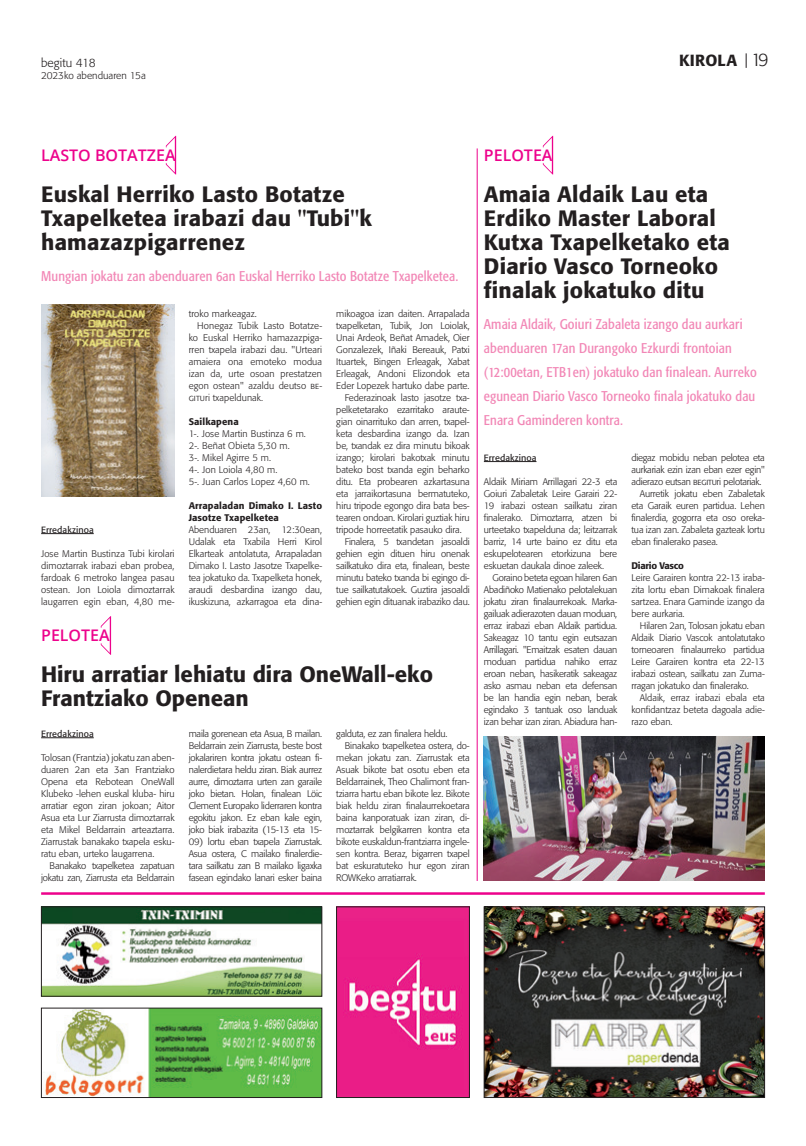
<style>
.page{position:relative;width:806px;height:1146px;background:#fff}
.page>*{position:absolute;margin:0;border:0;box-sizing:border-box;transform-origin:0 0}
.Titularra_16{font:500 22px/24px "Formata";letter-spacing:.01em;color:#231f20}
.Titularra_16-2{font:300 18px "Formata";color:#231f20}
.azpisaila_herriak_ki{font:600 16px "Open Sans";color:#ed028c}
.Titularra_16-3{font:500 16px "Formata";letter-spacing:.01em;color:#231f20}
.Testua{font:condensed 14px/24px "Formata";letter-spacing:.01em;color:#f287b6}
.t1{font:300 12px "Formata";color:#231f20}
.t2{font:300 10px "Formata";color:#231f20}
.Testua-2{font:300 9.5px/12px "Formata";letter-spacing:-.01em;color:#231f20;text-align:justify}
.Testua-3{font:300 9.5px "Formata";letter-spacing:.01em;color:#231f20}
.Testua-4{font:500 9.5px/12px "Formata";letter-spacing:.01em;color:#231f20}
.Testua-5{font:500 9.5px "Formata";letter-spacing:-.025em;color:#231f20}
.TItularra_18{font:9px "Formata";letter-spacing:.01em;color:#231f20}
.s1{font-family:"Formata Light SC";font-weight:400}
</style>
<div class="page">
<svg style="left:745px;top:53px;width:1px;height:15px"></svg>
<svg style="left:166px;top:136px;width:10px;height:38px"></svg>
<hr style="left:41px;top:533px;width:53px;height:1px;background:#231f20">
<img style="left:41px;top:304px;width:133px;height:192px">
<hr style="left:476px;top:148px;width:1px;height:732px;background:#ed028c">
<svg style="left:542px;top:136px;width:11px;height:38px"></svg>
<hr style="left:483px;top:461px;width:53px;height:1px;background:#231f20">
<img style="left:483px;top:736px;width:281px;height:144px">
<img style="left:485px;top:908px;width:277px;height:187px">
<div style="left:483px;top:906px;width:281px;height:191px;border:1px solid #231f20"></div>
<hr style="left:41px;top:892px;width:723px;height:2px;background:#ed028c">
<img style="left:338px;top:908px;width:129px;height:187px">
<img style="left:43px;top:908px;width:277px;height:86px">
<div style="left:41px;top:906px;width:281px;height:90px;border:1px solid #231f20"></div>
<img style="left:45px;top:1009px;width:275px;height:86px">
<svg style="left:101px;top:616px;width:10px;height:38px"></svg>
<hr style="left:41px;top:737px;width:53px;height:1px;background:#231f20">
<p class="t1" style="left:41px;top:56px;width:56px">begitu 418</p>
<p class="Titularra_16-3" style="left:678px;top:50px;width:59px">KIROLA</p>
<p class="Titularra_16-2" style="left:750px;top:49px;width:19px">19</p>
<p class="t2" style="left:41px;top:70px;width:106px">2023ko abenduaren 15a</p>
<p class="azpisaila_herriak_ki" style="left:41px;top:144px;width:136px">LASTO BOTATZEA</p>
<p class="Titularra_16" style="left:41px;top:182px;width:332px">Euskal Herriko Lasto Botatze<br>Txapelketea irabazi dau "Tubi"k hamazazpigarrenez</p>
<p class="Testua" style="left:41px;top:264px;width:418px">Mungian jokatu zan abenduaren 6an Euskal Herriko Lasto Botatze Txapelketea.</p>
<p class="Testua-3" style="left:189px;top:307px;width:70px">troko markeagaz.</p>
<p class="Testua-2" style="left:189px;top:319px;width:135px;text-indent:9px">Honegaz Tubik Lasto Botatze&shy;ko Euskal Herriko hamazazpiga&shy;rren txapela irabazi dau. "Urteari amaiera ona emoteko modua izan da, urte osoan prestatzen egon ostean" azaldu deutso <span class="s1">be&shy;gitu</span>ri txapeldunak.</p>
<p class="Testua-4" style="left:189px;top:415px;width:51px">Sailkapena</p>
<p class="Testua-3" style="left:189px;top:427px;width:119px">1-. Jose Martin Bustinza 6 m.</p>
<p class="Testua-3" style="left:189px;top:439px;width:102px">2-. Beñat Obieta 5,30 m.</p>
<p class="Testua-3" style="left:189px;top:451px;width:84px">3-. Mikel Agirre 5 m.</p>
<p class="Testua-3" style="left:189px;top:463px;width:90px">4-. Jon Loiola 4,80 m.</p>
<p class="Testua-3" style="left:189px;top:475px;width:123px">5-. Juan Carlos Lopez 4,60 m.</p>
<p class="Testua-4" style="left:189px;top:499px;width:135px">Arrapaladan Dimako I. Lasto<br>Jasotze Txapelketea</p>
<p class="Testua-2" style="left:189px;top:523px;width:135px">Abenduaren 23an, 12:30ean, Udalak eta Txabila Herri Kirol Elkarteak antolatuta, Arrapaladan Dimako I. Lasto Jasotze Txapelke&shy;tea jokatuko da. Txapelketa honek, araudi desbardina izango dau, ikuskizuna, azkarragoa eta dina-</p>
<p class="Testua-2" style="left:336px;top:307px;width:135px">mikoagoa izan daiten. Arrapalada txapelketan, Tubik, Jon Loiolak, Unai Ardeok, Beñat Amadek, Oier Gonzalezek, Iñaki Bereauk, Patxi Ituartek, Bingen Erleagak, Xabat Erleagak, Andoni Elizondok eta Eder Lopezek hartuko dabe parte.</p>
<p class="Testua-2" style="left:336px;top:391px;width:135px;text-indent:9px">Federazinoak lasto jasotze txa&shy;pelketetarako ezarritako araute&shy;gian oinarrituko dan arren, txapel&shy;keta desbardina izango da. Izan be, txandak ez dira minutu bikoak izango; kirolari bakotxak minutu bateko bost txanda egin beharko ditu. Eta probearen azkartasuna eta jarraikortasuna bermatuteko, hiru tripode egongo dira bata bes&shy;tearen ondoan. Kirolari guztiak hiru tripode horreetatik pasauko dira.</p>
<p class="Testua-2" style="left:336px;top:535px;width:135px;text-indent:9px">Finalera, 5 txandetan jasoaldi gehien egin dituen hiru onenak sailkatuko dira eta, finalean, beste minutu bateko txanda bi egingo di&shy;tue sailkatutakoek. Guztira jasoaldi gehien egin dituanak irabaziko dau.</p>
<p class="TItularra_18" style="left:41px;top:524px;width:54px">Erredakzinoa</p>
<p class="Testua-2" style="left:41px;top:547px;width:135px">Jose Martin Bustinza Tubi kirolari dimoztarrak irabazi eban probea, fardoak 6 metroko langea pasau ostean. Jon Loiola dimoztarrak laugarren egin eban, 4,80 me-</p>
<p class="azpisaila_herriak_ki" style="left:41px;top:624px;width:70px">PELOTEA</p>
<p class="Titularra_16" style="left:41px;top:662px;width:393px">Hiru arratiar lehiatu dira OneWall-eko<br>Frantziako Openean</p>
<p class="TItularra_18" style="left:41px;top:728px;width:54px">Erredakzinoa</p>
<p class="Testua-2" style="left:189px;top:727px;width:135px">maila gorenean eta Asua, B mailan.<br>Beldarrain zein Ziarrusta, beste bost jokalariren kontra jokatu ostean fi&shy;nalerdietara heldu ziran. Biak aurrez aurre, dimoztarra urten zan garaile joko bietan. Holan, finalean Löic Clement Europako liderraren kontra egokitu jakon. Ez eban kale egin, joko biak irabazita (15-13 eta 15-</p>
<p class="Testua-2" style="left:189px;top:835px;width:135px">09) lortu eban txapela Ziarrustak.<br>Asua ostera, C mailako finalerdie&shy;tara sailkatu zan B mailako ligaxka fasean egindako lanari esker baina</p>
<p class="Testua-2" style="left:41px;top:751px;width:135px">Tolosan (Frantzia) jokatu zan aben&shy;duaren 2an eta 3an Frantziako Opena eta Rebotean OneWall Klubeko -lehen euskal kluba- hiru arratiar egon ziran jokoan; Aitor Asua eta Lur Ziarrusta dimoztarrak eta Mikel Beldarrain arteaztarra.<br>Ziarrustak banakako txapela esku&shy;ratu eban, urteko laugarrena.</p>
<p class="Testua-2" style="left:41px;top:859px;width:135px;text-align:right">Banakako txapelketea zapatuan jokatu zan, Ziarrusta eta Beldarrain</p>
<p class="Testua-2" style="left:336px;top:727px;width:113px">galduta, ez zan finalera heldu.</p>
<p class="Testua-2" style="left:336px;top:739px;width:135px;text-indent:9px">Binakako txapelketea ostera, do&shy;mekan jokatu zan. Ziarrustak eta Asuak bikote bat osotu eben eta Beldarrainek, Theo Chalimont fran&shy;tziarra hartu eban bikote lez. Bikote biak heldu ziran finalaurrekoetara baina kanporatuak izan ziran, di&shy;moztarrak belgikarren kontra eta bikote euskaldun-frantziarra ingele&shy;sen kontra. Beraz, bigarren txapel bat eskuratuteko hur egon ziran ROWKeko arratiarrak.</p>
<p class="azpisaila_herriak_ki" style="left:483px;top:144px;width:70px">PELOTEA</p>
<p class="Titularra_16" style="left:483px;top:182px;width:247px">Amaia Aldaik Lau eta<br>Erdiko Master Laboral<br>Kutxa Txapelketako eta<br>Diario Vasco Torneoko finalak jokatuko ditu</p>
<p class="Testua" style="left:483px;top:312px;width:274px">Amaia Aldaik, Goiuri Zabaleta izango dau aurkari abenduaren 17an Durangoko Ezkurdi frontoian (12:00etan, ETB1en) jokatuko dan finalean. Aurreko egunean Diario Vasco Torneoko finala jokatuko dau Enara Gaminderen kontra.</p>
<p class="TItularra_18" style="left:483px;top:452px;width:54px">Erredakzinoa</p>
<p class="Testua-2" style="left:631px;top:451px;width:135px">diegaz mobidu neban pelotea eta aurkariak ezin izan eban ezer egin" adierazo eutsan <span class="s1">begitu</span>ri pelotariak.</p>
<p class="Testua-2" style="left:631px;top:487px;width:135px;text-indent:9px">Aurretik jokatu eben Zabaletak eta Garaik euren partidua. Lehen finalerdia, gogorra eta oso oreka&shy;tua izan zan. Zabaleta gazteak lortu eban finalerako pasea.</p>
<p class="Testua-5" style="left:631px;top:559px;width:54px">Diario Vasco</p>
<p class="Testua-2" style="left:631px;top:571px;width:135px">Leire Garairen kontra 22-13 iraba&shy;zita lortu eban Dimakoak finalera sartzea. Enara Gaminde izango da bere aurkaria.</p>
<p class="Testua-2" style="left:631px;top:619px;width:135px;text-indent:9px">Hilaren 2an, Tolosan jokatu eban Aldaik Diario Vascok antolatutako torneoaren finalaurreko partidua Leire Garairen kontra eta 22-13 irabazi ostean, sailkatu zan Zuma&shy;rragan jokatuko dan finalerako.</p>
<p class="Testua-2" style="left:631px;top:691px;width:135px;text-indent:9px">Aldaik, erraz irabazi ebala eta konfidantzaz beteta dagoala adie&shy;razo eban.</p>
<p class="Testua-2" style="left:483px;top:475px;width:135px">Aldaik Miriam Arrillagari 22-3 eta Goiuri Zabaletak Leire Garairi 22- 19 irabazi ostean sailkatu ziran finalerako. Dimoztarra, atzen bi urteetako txapelduna da; leitzarrak barriz, 14 urte baino ez ditu eta eskupelotearen etorkizuna bere eskuetan daukala dinoe zaleek.</p>
<p class="Testua-2" style="left:483px;top:571px;width:135px;text-indent:9px">Goraino beteta egoan hilaren 6an Abadiñoko Matienako pelotalekuan jokatu ziran finalaurrekoak. Marka&shy;gailuak adierazoten dauan moduan, erraz irabazi eban Aldaik partidua.<br>Sakeagaz 10 tantu egin eutsazan Arrillagari. "Emaitzak esaten dauan moduan partidua nahiko erraz eroan neban, hasikeratik sakeagaz asko asmau neban eta defensan be lan handia egin neban, berak egindako 3 tantuak oso landuak izan behar izan ziran. Abiadura han-</p>
</div>
